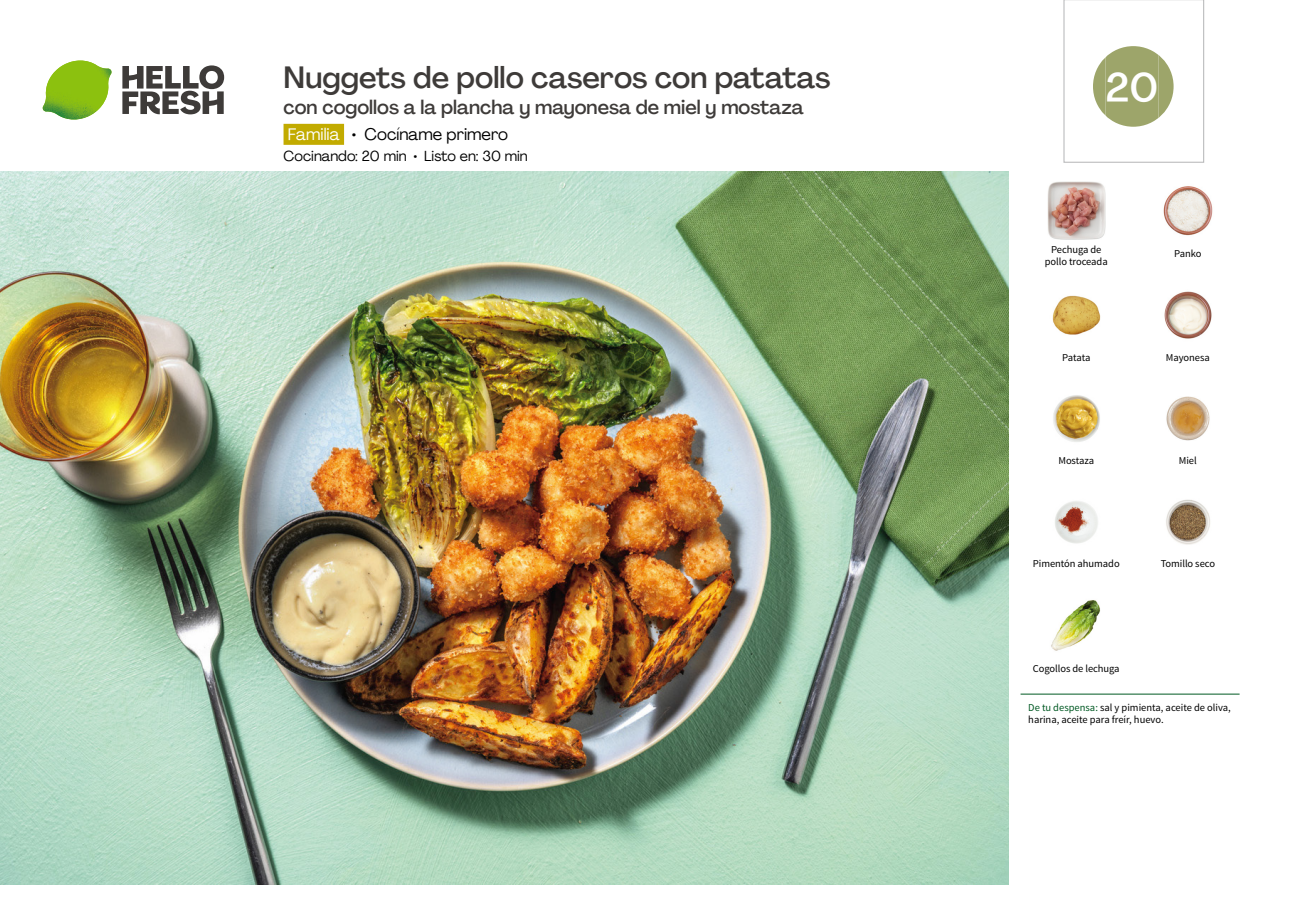
<style>
.page{position:relative;width:1289px;height:919px;background:#fff}
.page>*{position:absolute;margin:0;border:0;box-sizing:border-box;transform-origin:0 0}
.t1{font:500 40.5px "Agrandir";color:#fff}
.t2{font:500 30px "Agrandir";color:#3e3b39}
.t3{font:500 19.5px "Agrandir";color:#3e3b39}
.t4{font:16.5px "Agrandir";color:#000}
.t5{font:14.25px "Agrandir";color:#000}
.t6{font:10.5px/12px "Source Sans Pro";letter-spacing:-.005em;color:#000}
.s1{color:#fff}
.s2{color:#005923}
</style>
<div class="page">
<svg style="left:122px;top:65px;width:102px;height:49px"></svg>
<svg style="left:43px;top:60px;width:69px;height:60px"></svg>
<img style="left:43px;top:61px;width:68px;height:45px">
<img style="left:50px;top:61px;width:30px;height:16px">
<img style="left:0;top:172px;width:1008px;height:712px">
<div style="left:283px;top:124px;width:61px;height:21px;background:#c2ab00"></div>
<img style="left:1047px;top:182px;width:57px;height:57px">
<img style="left:1163px;top:186px;width:50px;height:50px">
<img style="left:1164px;top:291px;width:48px;height:48px">
<img style="left:1052px;top:295px;width:49px;height:40px">
<img style="left:1166px;top:396px;width:44px;height:45px">
<img style="left:1053px;top:395px;width:47px;height:47px">
<img style="left:1166px;top:499px;width:44px;height:46px">
<img style="left:1055px;top:501px;width:43px;height:43px">
<img style="left:1051px;top:600px;width:50px;height:51px">
<hr style="left:1020px;top:693px;width:219px;height:1px;background:#005923">
<svg style="left:1063px;top:0;width:141px;height:163px"></svg>
<h2 class="t2" style="left:283px;top:59px;width:548px">Nuggets de pollo caseros con patatas</h2>
<h3 class="t3" style="left:283px;top:95px;width:521px">con cogollos a la plancha y mayonesa de miel y mostaza</h3>
<h3 class="t4" style="left:288px;top:124px;width:222px"><span class="s1">Familia</span> • Cocíname primero</h3>
<h3 class="t5" style="left:283px;top:147px;width:246px">Cocinando: 20 min • Listo en: 30 min</h3>
<h1 class="t1" style="left:1105px;top:63px;width:54px">20</h1>
<p class="t6" style="left:1044px;top:244px;width:64px;text-align:center">Pechuga de pollo troceada</p>
<p class="t6" style="left:1174px;top:247px;width:29px">Panko</p>
<p class="t6" style="left:1062px;top:352px;width:30px">Patata</p>
<p class="t6" style="left:1165px;top:352px;width:45px">Mayonesa</p>
<p class="t6" style="left:1058px;top:454px;width:37px">Mostaza</p>
<p class="t6" style="left:1178px;top:454px;width:19px">Miel</p>
<p class="t6" style="left:1032px;top:558px;width:88px">Pimentón ahumado</p>
<p class="t6" style="left:1160px;top:558px;width:56px">Tomillo seco</p>
<p class="t6" style="left:1032px;top:662px;width:88px">Cogollos de lechuga</p>
<p class="t6" style="left:1028px;top:701px;width:204px"><span class="s2">De tu despensa:</span> sal y pimienta, aceite de oliva, harina, aceite para freír, huevo.</p>
</div>
